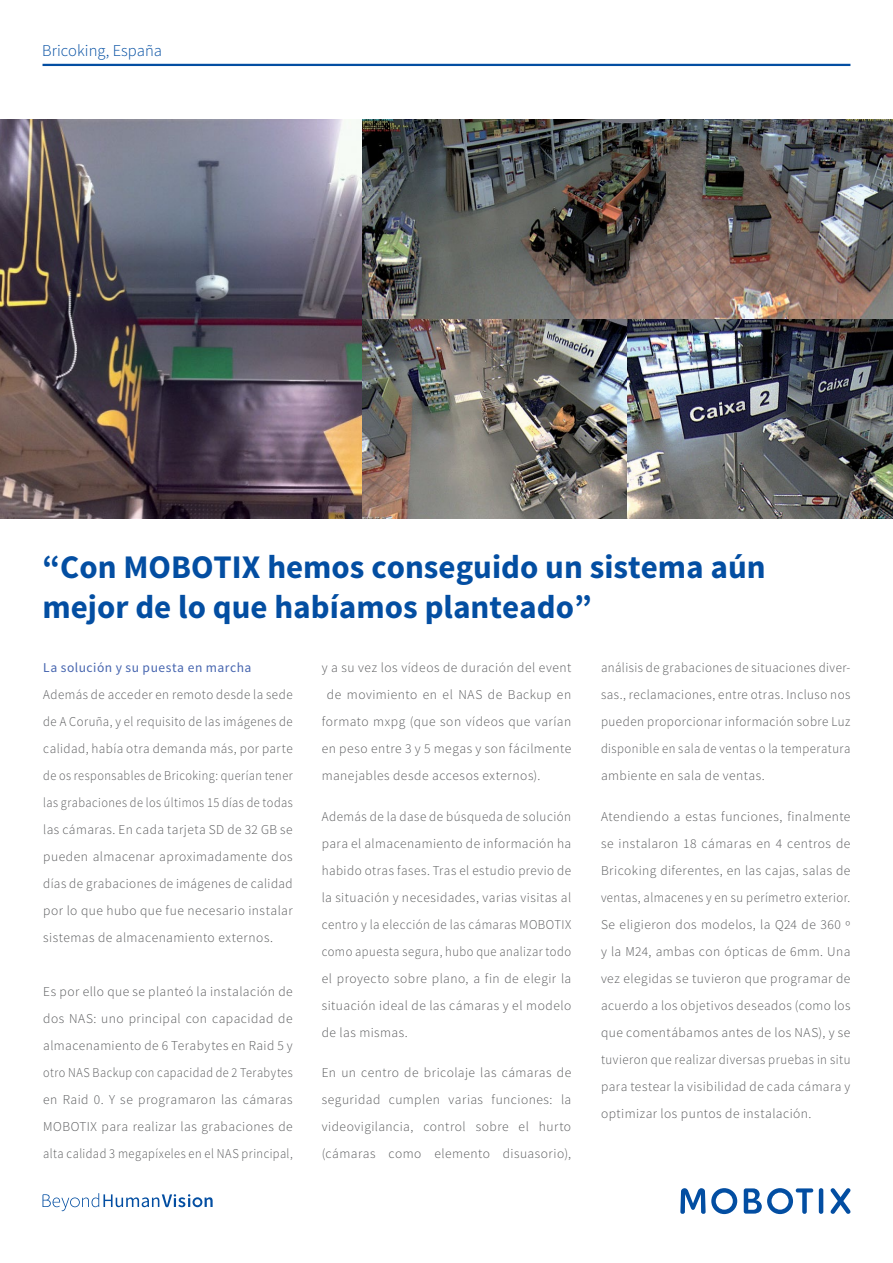
<style>
.page{position:relative;width:893px;height:1263px;background:#fff}
.page>*{position:absolute;margin:0;border:0;box-sizing:border-box;transform-origin:0 0}
._01_Header_Source_Sa{font:700 33px/40.5px "Source Sans Pro";color:#034ea2}
.PageHeadline{font:300 16.5px "Source Sans Pro";letter-spacing:.005em;color:#034ea2}
._02_Body_Text{font:300 13.5px/27px "Source Sans Pro";letter-spacing:.035em;color:#58595b;text-align:justify}
._02_Body_Text-2{font:300 13.5px/27px "Source Sans Pro";letter-spacing:.035em;color:#58595b;text-align:justify;scale:.96 1}
._02_Body_Text-3{font:13.5px "Source Sans Pro";letter-spacing:.035em;color:#4665af}
</style>
<div class="page">
<hr style="left:43px;top:64px;width:807px;height:2px;background:#034ea2">
<hr style="left:819px;top:1188px;width:4px;height:26px;background:#034ea2;border-radius:2px">
<svg style="left:831px;top:1188px;width:19px;height:26px"></svg>
<svg style="left:680px;top:1188px;width:57px;height:26px"></svg>
<svg style="left:744px;top:1188px;width:69px;height:26px"></svg>
<svg style="left:43px;top:1193px;width:170px;height:18px"></svg>
<img style="left:0;top:120px;width:893px;height:398px">
<p class="PageHeadline" style="left:42px;top:40px;width:121px">Bricoking, España</p>
<p class="_01_Header_Source_Sa" style="left:43px;top:548px;width:725px">“Con MOBOTIX hemos conseguido un sistema aún mejor de lo que habíamos planteado”</p>
<p class="_02_Body_Text" style="left:322px;top:654px;width:251px">y a su vez los vídeos de duración del event</p>
<p class="_02_Body_Text" style="left:327px;top:681px;width:246px">de movimiento en el NAS de Backup en</p>
<p class="_02_Body_Text" style="left:322px;top:708px;width:251px">formato mxpg (que son vídeos que varían</p>
<p class="_02_Body_Text" style="left:322px;top:735px;width:251px">en peso entre 3 y 5 megas y son fácilmente</p>
<p class="_02_Body_Text" style="left:322px;top:762px;width:220px">manejables desde accesos externos).</p>
<p class="_02_Body_Text" style="left:322px;top:803px;width:251px">Además de la dase de búsqueda de solución para el almacenamiento de información ha habido otras fases. Tras el estudio previo de la situación y necesidades, varias visitas al centro y la elección de las cámaras MOBOTIX como apuesta segura, hubo que analizar todo el proyecto sobre plano, a fin de elegir la situación ideal de las cámaras y el modelo de las mismas.</p>
<p class="_02_Body_Text" style="left:322px;top:1059px;width:251px">En un centro de bricolaje las cámaras de seguridad cumplen varias funciones: la videovigilancia, control sobre el hurto (cámaras como elemento disuasorio),</p>
<p class="_02_Body_Text-2" style="left:601px;top:654px;width:261px">análisis de grabaciones de situaciones diver&shy;sas., reclamaciones, entre otras. Incluso nos pueden proporcionar información sobre Luz disponible en sala de ventas o la temperatura ambiente en sala de ventas.</p>
<p class="_02_Body_Text" style="left:601px;top:803px;width:251px">Atendiendo a estas funciones, finalmente se instalaron 18 cámaras en 4 centros de Bricoking diferentes, en las cajas, salas de ventas, almacenes y en su perímetro exterior.<br>Se eligieron dos modelos, la Q24 de 360 º y la M24, ambas con ópticas de 6mm. Una vez elegidas se tuvieron que programar de acuerdo a los objetivos deseados (como los que comentábamos antes de los NAS), y se tuvieron que realizar diversas pruebas in situ para testear la visibilidad de cada cámara y optimizar los puntos de instalación.</p>
<p class="_02_Body_Text-3" style="left:43px;top:659px;width:210px">La solución y su puesta en marcha</p>
<p class="_02_Body_Text-2" style="left:43px;top:681px;width:261px">Además de acceder en remoto desde la sede de A Coruña, y el requisito de las imágenes de calidad, había otra demanda más, por parte de os responsables de Bricoking: querían tener las grabaciones de los últimos 15 días de todas las cámaras. En cada tarjeta SD de 32 GB se pueden almacenar aproximadamente dos días de grabaciones de imágenes de calidad por lo que hubo que fue necesario instalar sistemas de almacenamiento externos.</p>
<p class="_02_Body_Text" style="left:43px;top:978px;width:251px">Es por ello que se planteó la instalación de dos NAS: uno principal con capacidad de almacenamiento de 6 Terabytes en Raid 5 y otro NAS Backup con capacidad de 2 Terabytes en Raid 0. Y se programaron las cámaras MOBOTIX para realizar las grabaciones de alta calidad 3 megapíxeles en el NAS principal,</p>
</div>
